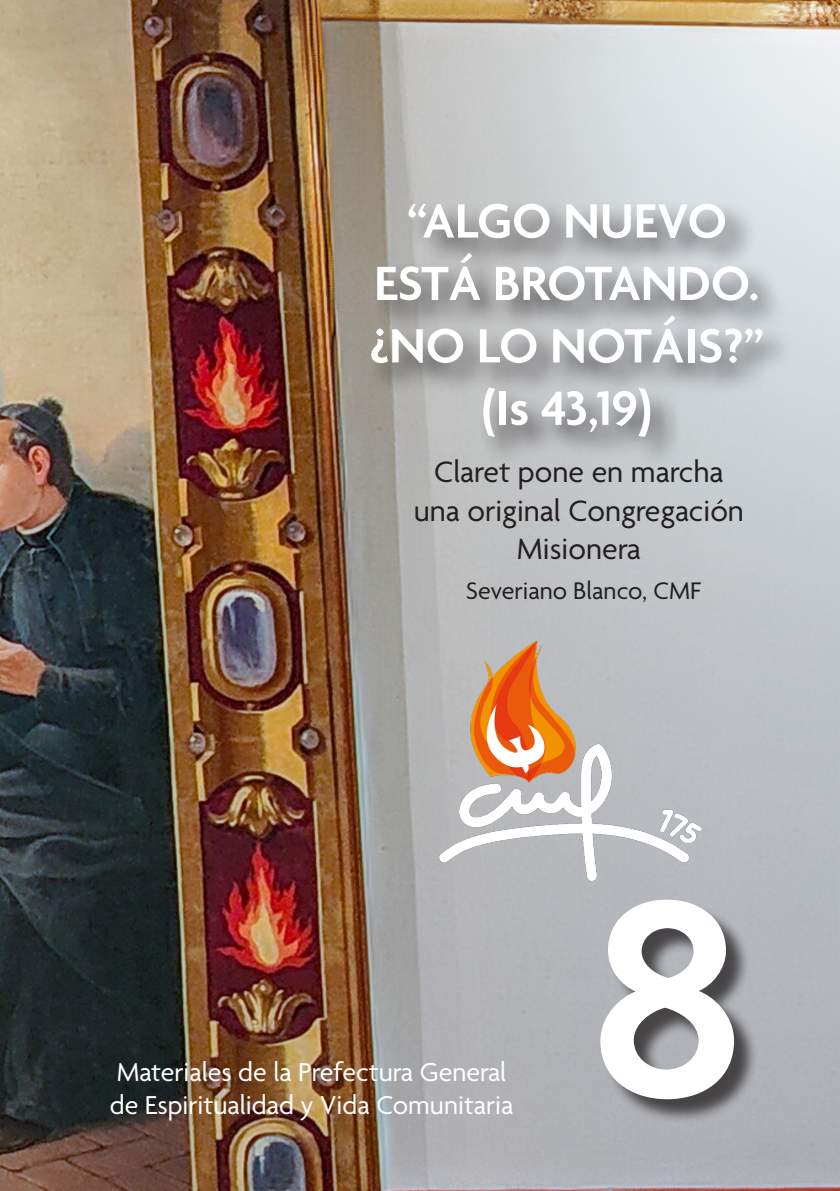
<style>
.page{position:relative;width:840px;height:1191px;background:#fff}
.page>*{position:absolute;margin:0;border:0;box-sizing:border-box;transform-origin:0 0}
.t1{font:600 300px "Agenda";color:#fff}
.t2{font:600 52px/62.4px "Agenda";color:#fff;text-align:center}
.t3{font:32px/38.4px "Agenda";color:#231f20;text-align:center}
.t4{font:28px "Agenda";color:#fff}
.t5{font:26px "Agenda";color:#231f20}
</style>
<div class="page">
<img style="left:0;top:0;width:839px;height:1191px">
<div style="left:366px;top:200px;width:427px;height:269px;background:#231f20;opacity:.75"></div>
<img style="left:429px;top:614px;width:285px;height:291px">
<div style="left:603px;top:902px;width:155px;height:222px;background:#231f20;opacity:.75"></div>
<p class="t2" style="left:369px;top:193px;width:396px">“ALGO NUEVO<br>ESTÁ BROTANDO. ¿NO LO NOTÁIS?” (Is 43,19)</p>
<p class="t3" style="left:413px;top:455px;width:331px">Claret pone en marcha una original Congregación<br>Misionera</p>
<p class="t5" style="left:465px;top:576px;width:237px">Severiano Blanco, CMF</p>
<p class="t4" style="left:117px;top:1056px;width:391px">Materiales de la Prefectura General</p>
<p class="t4" style="left:110px;top:1090px;width:405px">de Espiritualidad y Vida Comunitaria</p>
<p class="t1" style="left:589px;top:838px;width:157px">8</p>
</div>
